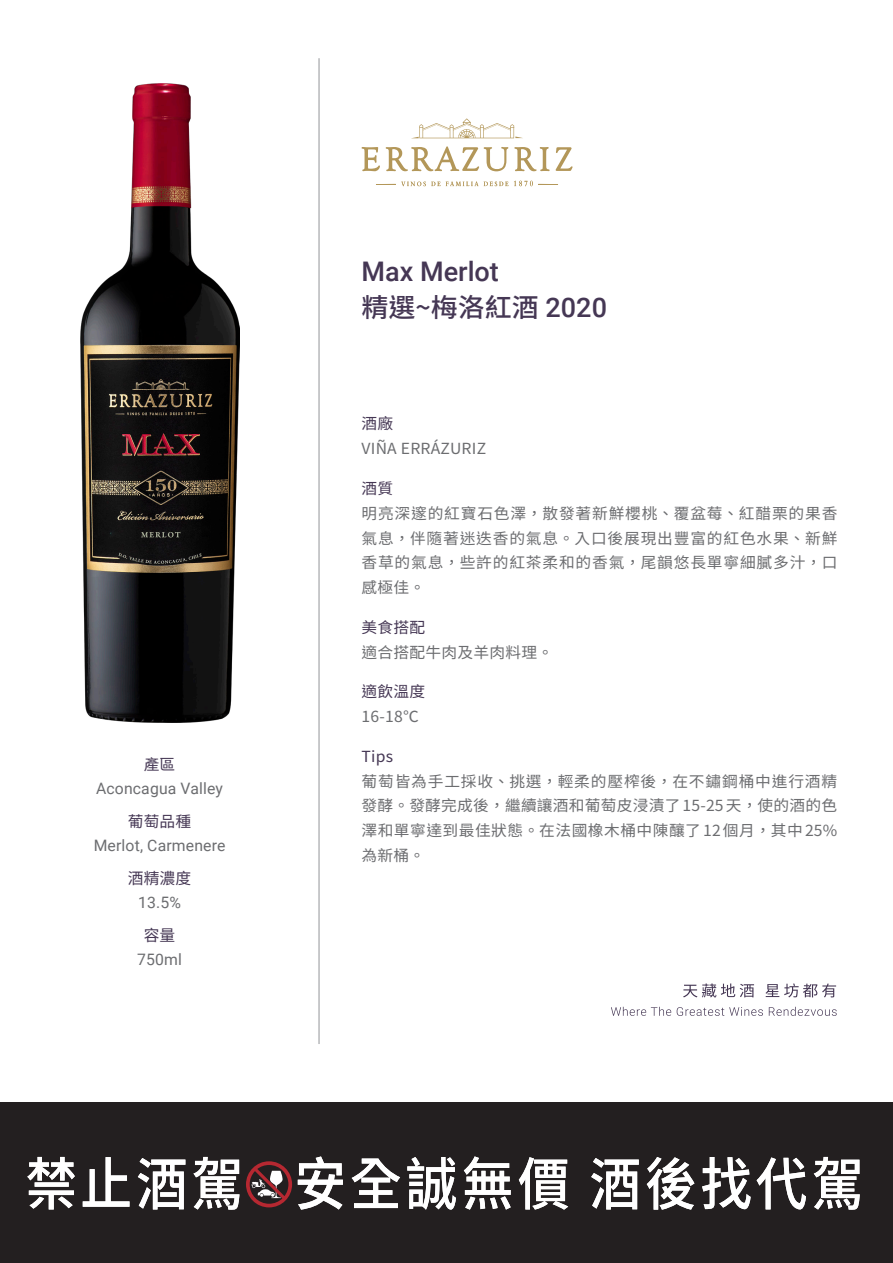
<style>
.page{position:relative;width:893px;height:1263px;background:#fff}
.page>*{position:absolute;margin:0;border:0;box-sizing:border-box;transform-origin:0 0}
.t1{font:500 27px "Roboto";color:#453754}
.t2{font:500 26.25px "Noto Sans CJ Ktc";color:#453754}
.t3{font:15.75px "Roboto";letter-spacing:.01em;color:#6c6d70}
.t4{font:15.75px "Noto Sans CJ Ktc";letter-spacing:.01em;color:#453754}
.t5{font:15.3px/24.8px "Noto Sans CJ Ktc";letter-spacing:.03em;color:#6c6d70;text-align:justify}
.t6{font:15.3px "Noto Sans CJ Ktc";letter-spacing:.015em;color:#453754}
.s1{font-family:"Roboto";font-size:27px}
</style>
<div class="page">
<hr style="left:319px;top:58px;width:1px;height:986px;background:#939598">
<svg style="left:611px;top:1007px;width:60px;height:9px"></svg>
<svg style="left:677px;top:1007px;width:86px;height:9px"></svg>
<svg style="left:769px;top:1007px;width:68px;height:9px"></svg>
<svg style="left:683px;top:983px;width:71px;height:14px"></svg>
<svg style="left:765px;top:983px;width:71px;height:14px"></svg>
<div style="left:0;top:1102px;width:893px;height:161px;background:#231f20"></div>
<svg style="left:27px;top:1157px;width:48px;height:52px"></svg>
<svg style="left:83px;top:1157px;width:47px;height:50px"></svg>
<svg style="left:138px;top:1158px;width:47px;height:51px"></svg>
<svg style="left:193px;top:1157px;width:46px;height:53px"></svg>
<svg style="left:298px;top:1156px;width:45px;height:54px"></svg>
<svg style="left:352px;top:1158px;width:48px;height:50px"></svg>
<svg style="left:407px;top:1157px;width:49px;height:53px"></svg>
<svg style="left:464px;top:1156px;width:47px;height:54px"></svg>
<svg style="left:519px;top:1157px;width:49px;height:53px"></svg>
<svg style="left:591px;top:1158px;width:48px;height:51px"></svg>
<svg style="left:647px;top:1157px;width:47px;height:53px"></svg>
<svg style="left:702px;top:1157px;width:49px;height:52px"></svg>
<svg style="left:757px;top:1157px;width:49px;height:52px"></svg>
<svg style="left:814px;top:1157px;width:46px;height:53px"></svg>
<svg style="left:246px;top:1161px;width:46px;height:46px"></svg>
<img style="left:80px;top:84px;width:159px;height:639px">
<svg style="left:362px;top:147px;width:18px;height:24px"></svg>
<svg style="left:386px;top:146px;width:122px;height:25px"></svg>
<svg style="left:514px;top:147px;width:36px;height:24px"></svg>
<svg style="left:556px;top:147px;width:17px;height:24px"></svg>
<svg style="left:446px;top:182px;width:32px;height:4px"></svg>
<svg style="left:484px;top:182px;width:24px;height:4px"></svg>
<svg style="left:376px;top:182px;width:64px;height:4px"></svg>
<svg style="left:514px;top:181px;width:44px;height:5px"></svg>
<svg style="left:413px;top:118px;width:109px;height:20px"></svg>
<p class="t6" style="left:144px;top:755px;width:33px">產區</p>
<p class="t3" style="left:96px;top:778px;width:128px">Aconcagua Valley</p>
<p class="t6" style="left:128px;top:812px;width:65px">葡萄品種</p>
<p class="t3" style="left:94px;top:835px;width:133px">Merlot, Carmenere</p>
<p class="t4" style="left:128px;top:869px;width:65px">酒精濃度</p>
<p class="t3" style="left:138px;top:892px;width:44px">13.5%</p>
<p class="t4" style="left:144px;top:926px;width:33px">容量</p>
<p class="t3" style="left:137px;top:949px;width:46px">750ml</p>
<h1 class="t1" style="left:362px;top:252px;width:139px">Max Merlot</h1>
<h2 class="t2" style="left:362px;top:292px;width:247px">精選~梅洛紅酒 <span class="s1">2020</span></h2>
<p class="t6" style="left:362px;top:415px;width:33px">酒廠</p>
<p class="t5" style="left:362px;top:437px;width:126px">VIÑA ERRÁZURIZ</p>
<p class="t6" style="left:362px;top:480px;width:33px">酒質</p>
<p class="t5" style="left:362px;top:501px;width:477px">明亮深邃的紅寶石色澤，散發著新鮮櫻桃、覆盆莓、紅醋栗的果香氣息，伴隨著迷迭香的氣息。入口後展現出豐富的紅色水果、新鮮香草的氣息，些許的紅茶柔和的香氣，尾韻悠長單寧細膩多汁，口感極佳。</p>
<p class="t6" style="left:362px;top:618px;width:65px">美食搭配</p>
<p class="t5" style="left:362px;top:640px;width:193px">適合搭配牛肉及羊肉料理。</p>
<p class="t6" style="left:362px;top:683px;width:65px">適飲溫度</p>
<p class="t5" style="left:362px;top:704px;width:59px">16-18℃</p>
<p class="t6" style="left:362px;top:747px;width:33px">Tips</p>
<p class="t5" style="left:362px;top:769px;width:477px">葡萄皆為手工採收、挑選，輕柔的壓榨後，在不鏽鋼桶中進行酒精發酵。發酵完成後，繼續讓酒和葡萄皮浸漬了 15-25 天，使的酒的色澤和單寧達到最佳狀態。在法國橡木桶中陳釀了12個月，其中25%為新桶。</p>
</div>
